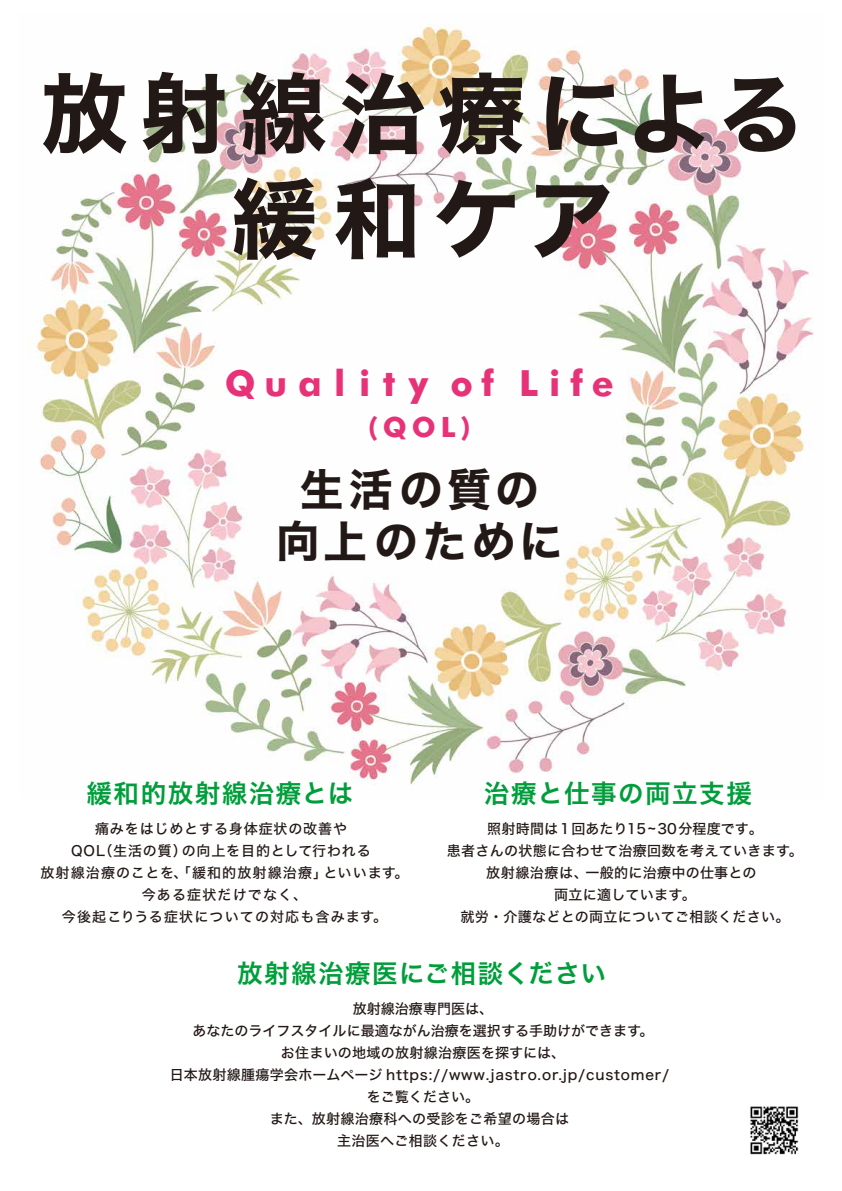
<style>
.page{position:relative;width:842px;height:1191px;background:#fff}
.page>*{position:absolute;margin:0;border:0;box-sizing:border-box;transform-origin:0 0}
.t1{font:87.2px/105.2px "Hira Kaku Std W7";letter-spacing:.14em;color:#221815;text-align:center}
.t2{font:43.9px/52.5px "Hira Kaku Std W7";letter-spacing:.1em;color:#221815;text-align:center}
.t3{font:700 36.1px "Futura BT";color:#e73278}
.t4{font:700 28.1px "Futura BT";color:#e73278}
.t5{font:700 26.1px "Futura BT";color:#e73278}
.t6{font:25.5px "Hira Kaku Std W6";letter-spacing:.06em;color:#009e3b}
.t7{font:14px/22px "Hira Kaku Std W5";letter-spacing:.02em;color:#221815;text-align:center}
.t8{font:14px "Hira Kaku Std W5";letter-spacing:.08em;color:#221815}
.t9{font:14px/22px "Hira Kaku Std W5";letter-spacing:.06em;color:#221815}
.t10{font:14px "Hira Kaku Std W5";color:#221815}
</style>
<div class="page">
<img style="left:29px;top:24px;width:785px;height:761px">
<img style="left:750px;top:1106px;width:49px;height:49px">
<h1 class="t1" style="left:41px;top:65px;width:765px">放射線治療による緩和ケア</h1>
<h3 class="t3" style="left:225px;top:361px;width:271px">Q u a l i t oy f</h3>
<h3 class="t5" style="left:461px;top:409px;width:11px">(</h3>
<h3 class="t5" style="left:369px;top:409px;width:11px">(</h3>
<h3 class="t4" style="left:383px;top:410px;width:75px">QOL</h3>
<h3 class="t3" style="left:519px;top:361px;width:96px">L ef i</h3>
<h2 class="t2" style="left:276px;top:465px;width:289px">生活の質の向上のために</h2>
<h3 class="t6" style="left:87px;top:773px;width:268px">緩和的放射線治療とは</h3>
<p class="t9" style="left:182px;top:817px;width:191px;text-indent:-87px">痛みをはじめとする身体症状の改善や<br>の向上を目的として行われる</p>
<p class="t7" style="left:99px;top:839px;width:90px">（生活の質）</p>
<p class="t7" style="left:71px;top:839px;width:35px">QOL</p>
<p class="t8" style="left:40px;top:861px;width:288px">放射線治療のことを、「緩和的放射線治療」</p>
<p class="t8" style="left:142px;top:883px;width:167px">今ある症状だけでなく、</p>
<p class="t8" style="left:62px;top:906px;width:327px">今後起こりうる症状についての対応も含みます。</p>
<p class="t7" style="left:323px;top:861px;width:87px">といいます。</p>
<h3 class="t6" style="left:484px;top:773px;width:269px">治療と仕事の両立支援</h3>
<p class="t10" style="left:487px;top:817px;width:277px">照射時間は1回あたり15~30分程度です。</p>
<p class="t7" style="left:447px;top:839px;width:358px">患者さんの状態に合わせて治療回数を考えていきます。</p>
<p class="t7" style="left:585px;top:861px;width:173px">一般的に治療中の仕事との</p>
<p class="t7" style="left:486px;top:861px;width:103px">放射線治療は、</p>
<p class="t7" style="left:554px;top:883px;width:143px">両立に適しています。</p>
<p class="t7" style="left:460px;top:905px;width:330px">就労・介護などとの両立についてご相談ください。</p>
<h3 class="t6" style="left:237px;top:953px;width:370px">放射線治療医にご相談ください</h3>
<p class="t7" style="left:170px;top:997px;width:501px">放射線治療専門医は、<br>あなたのライフスタイルに最適ながん治療を選択する手助けができます。<br>お住まいの地域の放射線治療医を探すには、<br>日本放射線腫瘍学会ホームページ https://www.jastro.or.jp/customer/をご覧ください。<br>また、放射線治療科への受診をご希望の場合は<br>主治医へご相談ください。</p>
</div>
